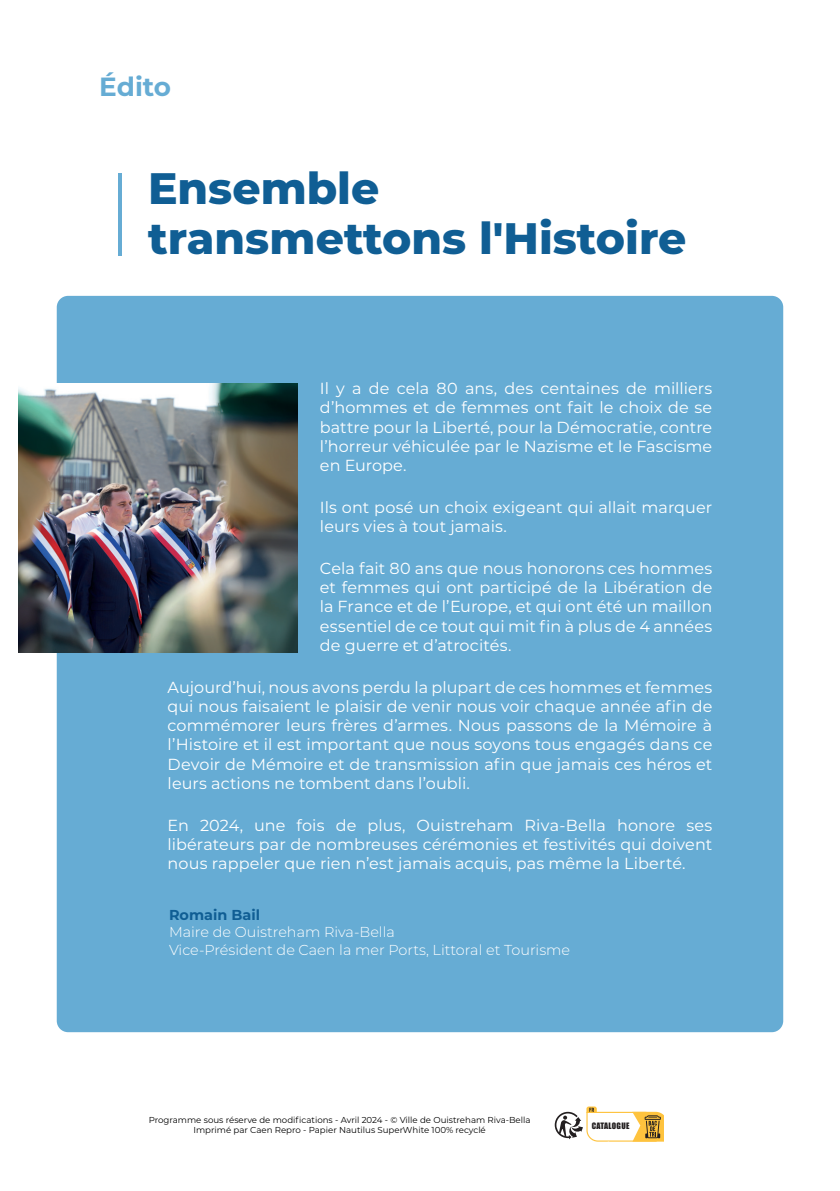
<style>
.page{position:relative;width:840px;height:1191px;background:#fff}
.page>*{position:absolute;margin:0;border:0;box-sizing:border-box;transform-origin:0 0}
.t1{font:800 44px/50px "Montserrat";color:#105e94}
.t2{font:700 26.2px "Montserrat";color:#66acd4}
.t3{font:16px/19.2px "Montserrat";letter-spacing:.005em;color:#fff;text-align:justify}
.t4{font:300 14.4px/17.2px "Montserrat";color:#fff}
.t5{font:700 14.4px "Montserrat";color:#105e94}
.t6{font:8.6px/10.4px "Montserrat";color:#000;text-align:center}
.t7{font:8px "Impact";letter-spacing:.035em;color:#231f20}
</style>
<div class="page">
<div style="left:57px;top:296px;width:725px;height:736px;background:#66acd4;border-radius:11px"></div>
<img style="left:19px;top:384px;width:278px;height:268px">
<hr style="left:118px;top:173px;width:4px;height:83px;background:#66acd4">
<svg style="left:554px;top:1106px;width:109px;height:36px"></svg>
<h2 class="t2" style="left:99px;top:67px;width:73px">Édito</h2>
<h1 class="t1" style="left:148px;top:161px;width:539px">Ensemble transmettons l'Histoire</h1>
<p class="t3" style="left:320px;top:378px;width:393px">Il y a de cela 80 ans, des centaines de milliers d’hommes et de femmes ont fait le choix de se battre pour la Liberté, pour la Démocratie, contre l’horreur véhiculée par le Nazisme et le Fascisme en Europe.</p>
<p class="t3" style="left:320px;top:497px;width:393px">Ils ont posé un choix exigeant qui allait marquer leurs vies à tout jamais.</p>
<p class="t3" style="left:320px;top:558px;width:393px">Cela fait 80 ans que nous honorons ces hommes et femmes qui ont participé de la Libération de la France et de l’Europe, et qui ont été un maillon essentiel de ce tout qui mit fin à plus de 4 années de guerre et d’atrocités.</p>
<p class="t3" style="left:167px;top:677px;width:546px">Aujourd’hui, nous avons perdu la plupart de ces hommes et femmes qui nous faisaient le plaisir de venir nous voir chaque année afin de commémorer leurs frères d’armes. Nous passons de la Mémoire à l’Histoire et il est important que nous soyons tous engagés dans ce Devoir de Mémoire et de transmission afin que jamais ces héros et leurs actions ne tombent dans l’oubli.</p>
<p class="t3" style="left:167px;top:815px;width:546px">En 2024, une fois de plus, Ouistreham Riva-Bella honore ses libérateurs par de nombreuses cérémonies et festivités qui doivent nous rappeler que rien n’est jamais acquis, pas même la Liberté.</p>
<p class="t5" style="left:169px;top:904px;width:92px">Romain Bail</p>
<p class="t4" style="left:169px;top:923px;width:402px">Maire de Ouistreham Riva-Bella<br>Vice-Président de Caen la mer Ports, Littoral et Tourisme</p>
<p class="t6" style="left:149px;top:1114px;width:383px">Programme sous réserve de modifications - Avril 2024 - © Ville de Ouistreham Riva-Bella<br>Imprimé par Caen Repro - Papier Nautilus SuperWhite 100% recyclé</p>
<p class="t7" style="left:591px;top:1119px;width:39px">CATALOGUE</p>
</div>
